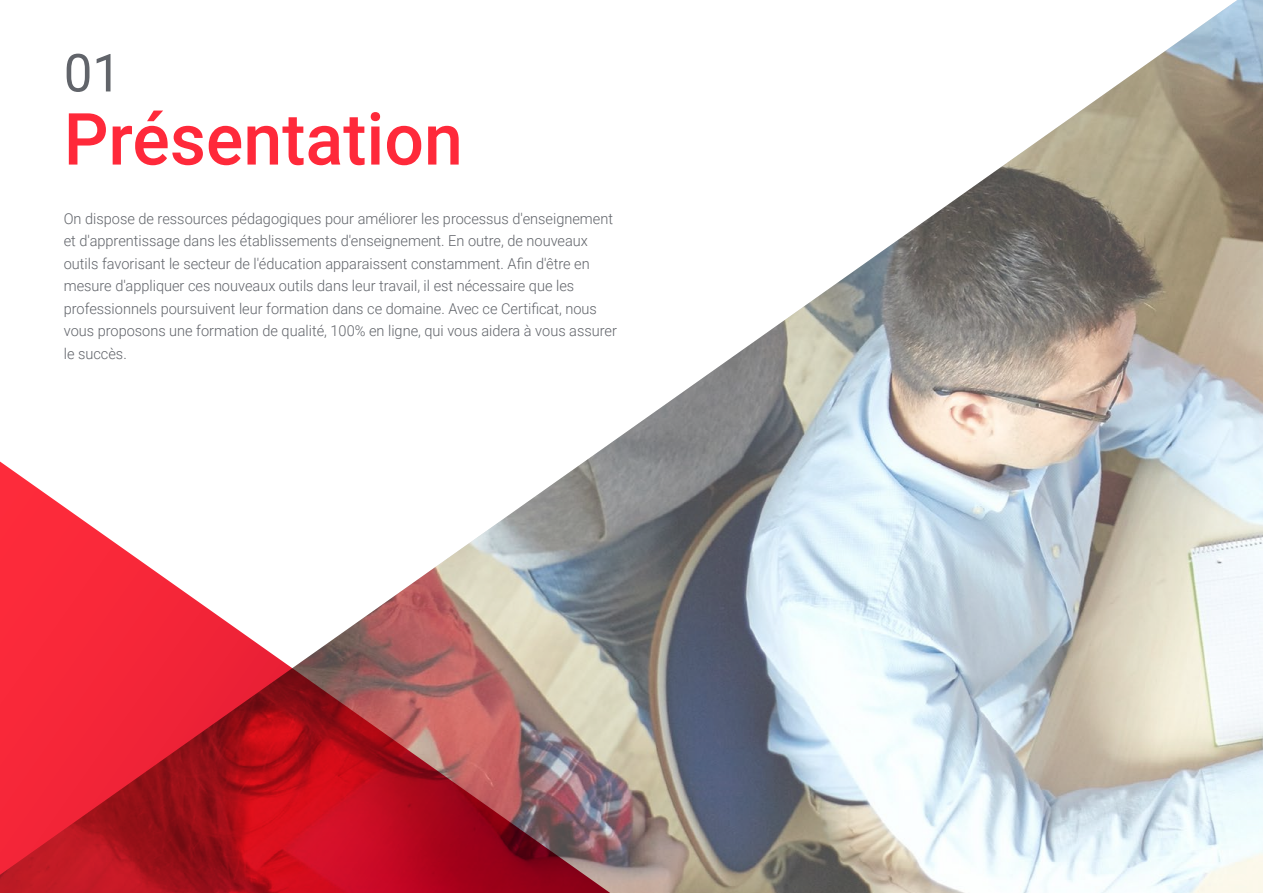
<style>
.page{position:relative;width:1263px;height:893px;background:#fff}
.page>*{position:absolute;margin:0;border:0;box-sizing:border-box;transform-origin:0 0}
.t1{font:500 72px "Roboto";color:#ff293a}
.t2{font:52.5px "Roboto";color:#61646a}
.t3{font:300 15px/22.5px "Roboto";color:#61646a}
</style>
<div class="page">
<img style="left:607px;top:0;width:656px;height:893px">
<svg style="left:0;top:446px;width:640px;height:447px"></svg>
<h2 class="t2" style="left:64px;top:36px;width:59px">01</h2>
<h1 class="t1" style="left:64px;top:89px;width:401px">Présentation</h1>
<p class="t3" style="left:64px;top:207px;width:555px">On dispose de ressources pédagogiques pour améliorer les processus d'enseignement et d'apprentissage dans les établissements d'enseignement. En outre, de nouveaux outils favorisant le secteur de l'éducation apparaissent constamment. Afin d'être en mesure d'appliquer ces nouveaux outils dans leur travail, il est nécessaire que les professionnels poursuivent leur formation dans ce domaine. Avec ce Certificat, nous vous proposons une formation de qualité, 100% en ligne, qui vous aidera à vous assurer le succès.</p>
</div>
